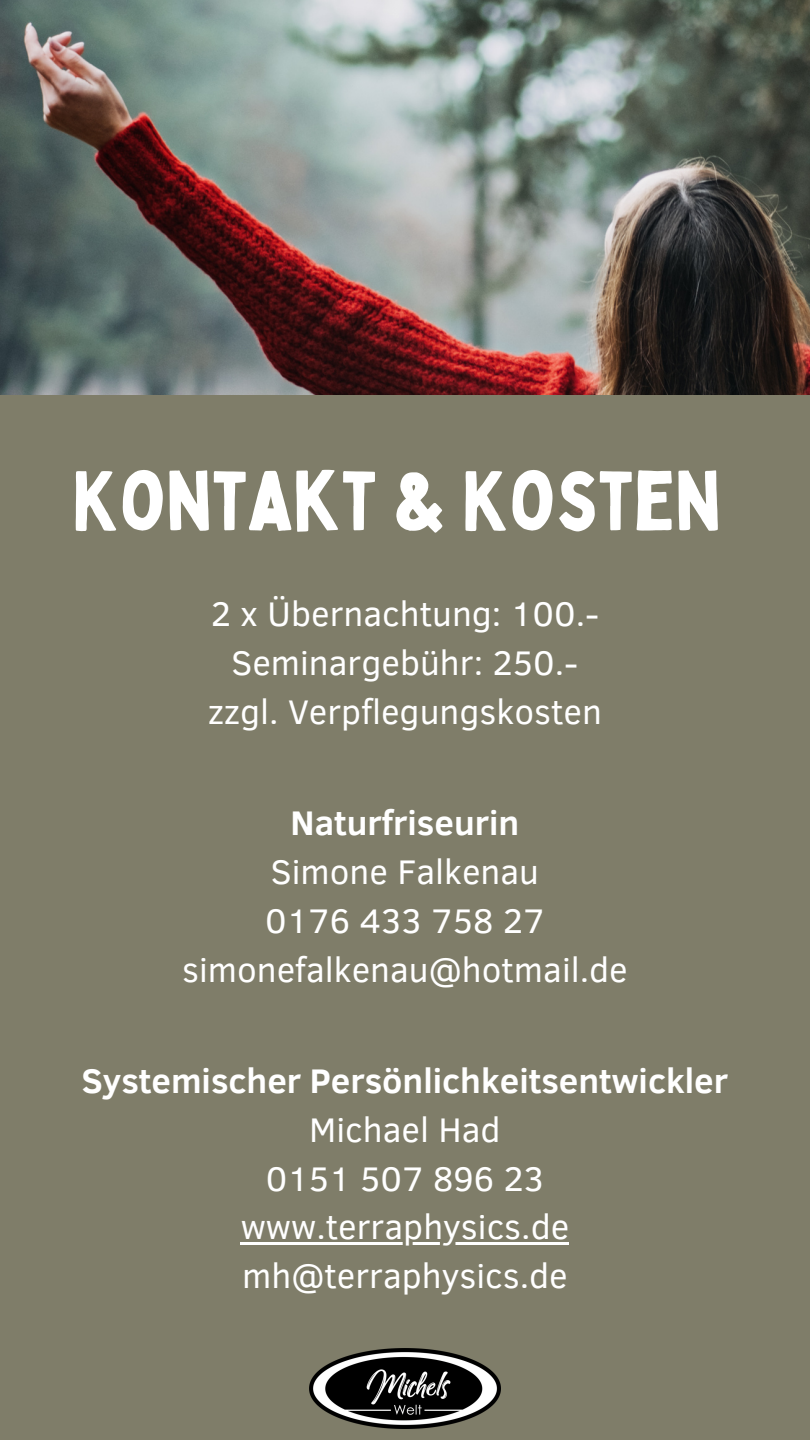
<style>
.page{position:relative;width:810px;height:1440px;background:#7f7d69}
.page>*{position:absolute;margin:0;border:0;box-sizing:border-box;transform-origin:0 0}
.t1{font:82.3px "Bobby Jones";color:#fff}
.t2{font:35px "Clear Sans";color:#fff}
.t3{font:700 35px "Clear Sans";color:#fff}
</style>
<div class="page">
<img style="left:0;top:0;width:810px;height:394px">
<hr style="left:241px;top:1242px;width:328px;height:3px;background:#fff">
<img style="left:310px;top:1348px;width:190px;height:81px">
<p class="t1" style="left:72px;top:449px;width:650px">KONTAKT &amp; KOSTEN</p>
<p class="t2" style="left:211px;top:589px;width:390px">2 x Übernachtung: 100.-</p>
<p class="t2" style="left:232px;top:638px;width:348px">Seminargebühr: 250.-</p>
<p class="t2" style="left:208px;top:686px;width:395px">zzgl. Verpflegungskosten</p>
<p class="t3" style="left:291px;top:798px;width:230px">Naturfriseurin</p>
<p class="t2" style="left:271px;top:846px;width:270px">Simone Falkenau</p>
<p class="t2" style="left:265px;top:895px;width:281px">0176 433 758 27</p>
<p class="t2" style="left:182px;top:944px;width:447px">simonefalkenau@hotmail.de</p>
<p class="t3" style="left:82px;top:1055px;width:648px">Systemischer Persönlichkeitsentwickler</p>
<p class="t2" style="left:309px;top:1104px;width:193px">Michael Had</p>
<p class="t2" style="left:266px;top:1153px;width:280px">0151 507 896 23</p>
<p class="t2" style="left:241px;top:1202px;width:330px">www.terraphysics.de</p>
<p class="t2" style="left:242px;top:1250px;width:327px">mh@terraphysics.de</p>
</div>
